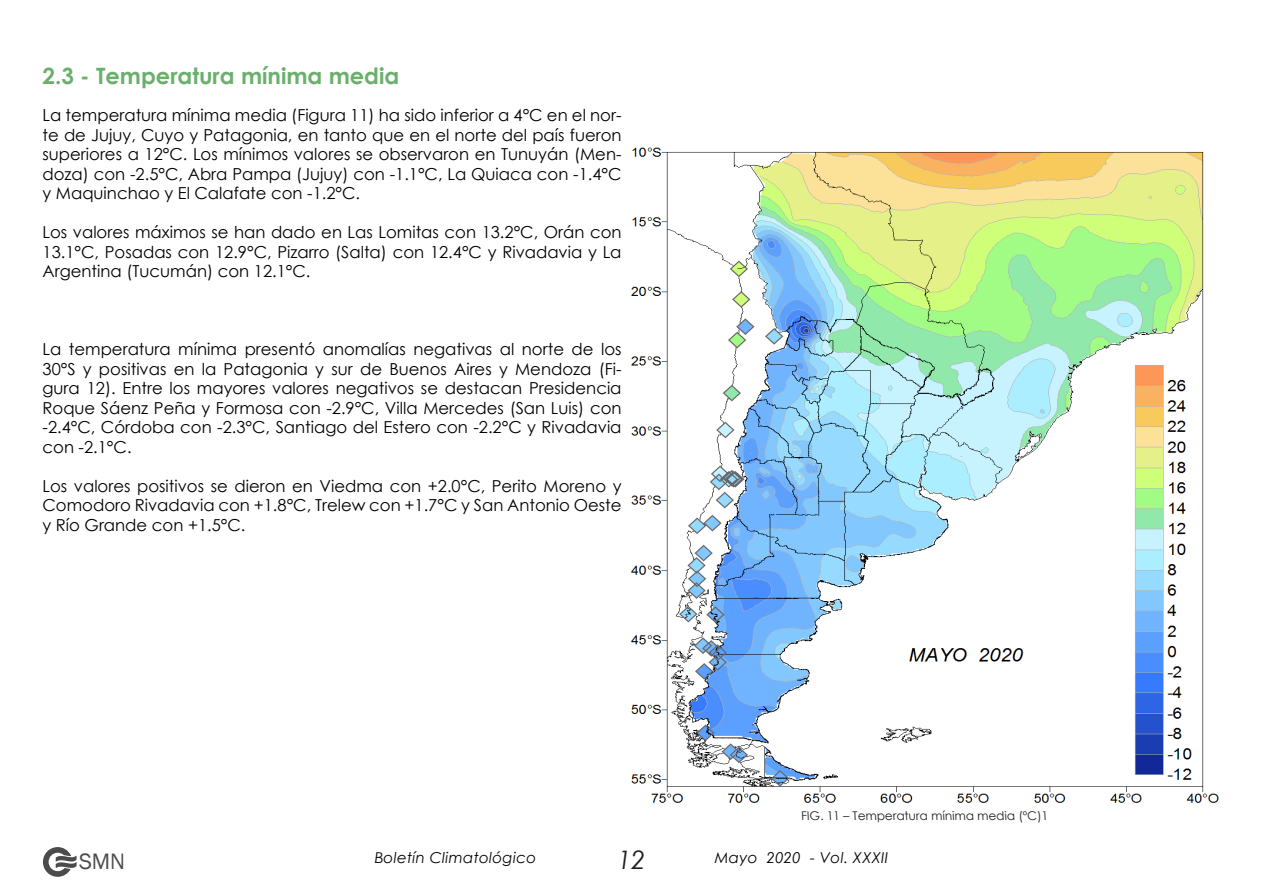
<style>
.page{position:relative;width:1263px;height:893px;background:#fff}
.page>*{position:absolute;margin:0;border:0;box-sizing:border-box;transform-origin:0 0}
.t1{font:italic 25.5px "Century Gothic";color:#231f20}
.t2{font:22.95px "Franklin Gothic";color:#4c4b4b}
.t3{font:700 22.5px "Century Gothic";color:#6ab06c}
.t4{font:16.5px/19.5px "Century Gothic";color:#000;text-align:justify}
.t5{font:italic 15px "Century Gothic";letter-spacing:.02em;color:#040503}
.t6{font:12px "Century Gothic";color:#231f20}
</style>
<div class="page">
<svg style="left:43px;top:847px;width:34px;height:30px"></svg>
<img style="left:631px;top:147px;width:587px;height:656px">
<p class="t3" style="left:43px;top:59px;width:358px">2.3 - Temperatura mínima media</p>
<p class="t4" style="left:43px;top:105px;width:581px">La temperatura mínima media (Figura 11) ha sido inferior a 4°C en el nor&shy;te de Jujuy, Cuyo y Patagonia, en tanto que en el norte del país fueron superiores a 12°C. Los mínimos valores se observaron en Tunuyán (Men&shy;doza) con -2.5°C, Abra Pampa (Jujuy) con -1.1°C, La Quiaca con -1.4°C y Maquinchao y El Calafate con -1.2°C.</p>
<p class="t4" style="left:43px;top:222px;width:581px">Los valores máximos se han dado en Las Lomitas con 13.2°C, Orán con 13.1°C, Posadas con 12.9°C, Pizarro (Salta) con 12.4°C y Rivadavia y La Argentina (Tucumán) con 12.1°C.</p>
<p class="t4" style="left:43px;top:339px;width:581px">La temperatura mínima presentó anomalías negativas al norte de los 30°S y positivas en la Patagonia y sur de Buenos Aires y Mendoza (Fi&shy;gura 12). Entre los mayores valores negativos se destacan Presidencia Roque Sáenz Peña y Formosa con -2.9°C, Villa Mercedes (San Luis) con -2.4°C, Córdoba con -2.3°C, Santiago del Estero con -2.2°C y Rivadavia con -2.1°C.</p>
<p class="t4" style="left:43px;top:476px;width:581px">Los valores positivos se dieron en Viedma con +2.0°C, Perito Moreno y Comodoro Rivadavia con +1.8°C, Trelew con +1.7°C y San Antonio Oeste y Río Grande con +1.5°C.</p>
<p class="t6" style="left:801px;top:807px;width:249px">FIG. 11 – Temperatura mínima media (ºC)1</p>
<h1 class="t1" style="left:617px;top:842px;width:30px">12</h1>
<h2 class="t2" style="left:79px;top:848px;width:48px">SMN</h2>
<p class="t5" style="left:375px;top:847px;width:163px">Boletín Climatológico</p>
<p class="t5" style="left:715px;top:847px;width:175px">Mayo 2020 - Vol. XXXII</p>
</div>
